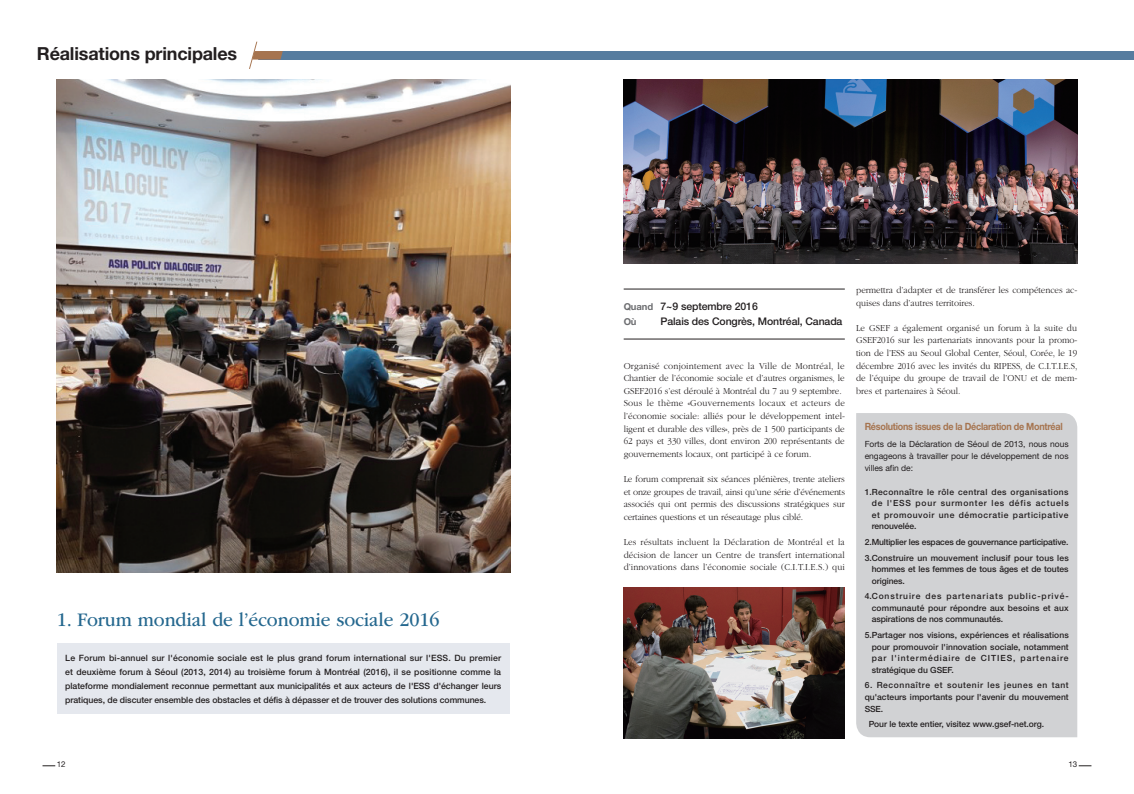
<style>
.page{position:relative;width:1134px;height:794px;background:#fff}
.page>*{position:absolute;margin:0;border:0;box-sizing:border-box;transform-origin:0 0}
.t1{font:20px "ITC Garamond Std";letter-spacing:-.005em;color:#25688f;scale:.95 1}
.t2{font:700 18px "Helvetica Neue LT Std";letter-spacing:-.01em;color:#231f20}
.t3{font:500 10.5px "Helvetica Neue LT Std";letter-spacing:-.01em;color:#231f20}
.t4{font:700 10px "Helvetica Neue LT Std";letter-spacing:-.03em;color:#a6744f;scale:.9 1}
.t5{font:300 9.5px/12.6px "ITC Garamond Std";letter-spacing:-.005em;color:#231f20;text-align:justify;scale:.95 1}
.t6{font:700 9.5px "Helvetica Neue LT Std";color:#6c6d70}
.t7{font:500 8.7px/14px "Helvetica Neue LT Std";letter-spacing:-.005em;color:#231f20;text-align:justify}
.t8{font:500 8.5px/11.5px "Helvetica Neue LT Std";letter-spacing:-.005em;color:#231f20;text-align:justify}
.t9{font:8.5px/12px "Helvetica Neue LT Std";letter-spacing:-.005em;color:#231f20;text-align:justify}
.t10{font:8px "Helvetica Neue LT Std";color:#231f20}
.s1{font-weight:700;font-size:9.5px;color:#6c6d70}
</style>
<div class="page">
<svg style="left:43px;top:765px;width:12px;height:1px"></svg>
<svg style="left:1079px;top:765px;width:12px;height:1px"></svg>
<div style="left:147px;top:51px;width:987px;height:9px;background:#567c9f"></div>
<svg style="left:147px;top:41px;width:136px;height:28px"></svg>
<hr style="left:624px;top:338px;width:221px;height:1px;background:#231f20">
<hr style="left:624px;top:288px;width:221px;height:1px;background:#231f20">
<div style="left:57px;top:643px;width:453px;height:71px;background:#e5e8ee"></div>
<img style="left:624px;top:79px;width:453px;height:185px">
<img style="left:624px;top:588px;width:221px;height:150px">
<div style="left:856px;top:413px;width:221px;height:324px;background:#d1d2d4"></div>
<img style="left:57px;top:79px;width:453px;height:494px">
<h2 class="t2" style="left:37px;top:43px;width:202px">Réalisations principales</h2>
<h1 class="t1" style="left:57px;top:609px;width:404px">1. Forum mondial de l’économie sociale 2016</h1>
<p class="t7" style="left:65px;top:650px;width:438px">Le Forum bi-annuel sur l'économie sociale est le plus grand forum international sur l'ESS. Du premier et deuxième forum à Séoul (2013, 2014) au troisième forum à Montréal (2016), il se positionne comme la plateforme mondialement reconnue permettant aux municipalités et aux acteurs de l'ESS d'échanger leurs pratiques, de discuter ensemble des obstacles et défis à dépasser et de trouver des solutions communes.</p>
<p class="t3" style="left:624px;top:300px;width:136px"><span class="s1">Quand</span> 7~9 septembre 2016</p>
<p class="t6" style="left:624px;top:315px;width:14px">Où</p>
<p class="t3" style="left:660px;top:315px;width:183px">Palais des Congrès, Montréal, Canada</p>
<p class="t5" style="left:624px;top:359px;width:234px;text-align:left">Organisé conjointement avec la Ville de Montréal, le Chantier de l’économie sociale et d’autres organismes, le GSEF2016 s’est déroulé à Montréal du 7 au 9 septembre.<br>Sous le thème «Gouvernements locaux et acteurs de l’économie sociale: alliés pour le développement intel&shy;ligent et durable des villes», près de 1 500 participants de 62 pays et 330 villes, dont environ 200 représentants de gouvernements locaux, ont participé à ce forum.</p>
<p class="t5" style="left:624px;top:473px;width:234px">Le forum comprenait six séances plénières, trente ateliers et onze groupes de travail, ainsi qu’une série d’événements associés qui ont permis des discussions stratégiques sur certaines questions et un réseautage plus ciblé.</p>
<p class="t5" style="left:624px;top:536px;width:234px">Les résultats incluent la Déclaration de Montréal et la décision de lancer un Centre de transfert international d’innovations dans l’économie sociale (C.I.T.I.E.S.) qui</p>
<p class="t5" style="left:856px;top:284px;width:234px">permettra d’adapter et de transférer les compétences ac&shy;quises dans d’autres territoires.</p>
<p class="t5" style="left:856px;top:322px;width:234px">Le GSEF a également organisé un forum à la suite du GSEF2016 sur les partenariats innovants pour la promo&shy;tion de l’ESS au Seoul Global Center, Séoul, Corée, le 19 décembre 2016 avec les invités du RIPESS, de C.I.T.I.E.S, de l’équipe du groupe de travail de l’ONU et de mem&shy;bres et partenaires à Séoul.</p>
<p class="t4" style="left:865px;top:420px;width:221px">Résolutions issues de la Déclaration de Montréal</p>
<p class="t9" style="left:865px;top:437px;width:206px">Forts de la Déclaration de Séoul de 2013, nous nous engageons à travailler pour le développement de nos villes afin de:</p>
<p class="t8" style="left:872px;top:486px;width:199px;text-indent:-7px">1.Reconnaître le rôle central des organisations de l'ESS pour surmonter les défis actuels et promouvoir une démocratie participative renouvelée.</p>
<p class="t8" style="left:865px;top:534px;width:206px;line-height:15.8px">2.Multiplier les espaces de gouvernance participative.<br>3.Construire un mouvement inclusif pour tous les</p>
<p class="t8" style="left:872px;top:563px;width:198px">hommes et les femmes de tous âges et de toutes origines.</p>
<p class="t8" style="left:872px;top:590px;width:199px;text-indent:-7px">4.Construire des partenariats public-privé&shy;communauté pour répondre aux besoins et aux aspirations de nos communautés.</p>
<p class="t8" style="left:872px;top:629px;width:199px;text-indent:-7px">5.Partager nos visions, expériences et réalisations pour promouvoir l'innovation sociale, notamment par l'intermédiaire de CITIES, partenaire stratégique du GSEF.</p>
<p class="t8" style="left:865px;top:679px;width:206px">6. Reconnaître et soutenir les jeunes en tant qu'acteurs importants pour l'avenir du mouvement SSE.</p>
<p class="t8" style="left:869px;top:718px;width:177px">Pour le texte entier, visitez www.gsef-net.org.</p>
<p class="t10" style="left:57px;top:759px;width:10px">12</p>
<p class="t10" style="left:1068px;top:759px;width:10px">13</p>
</div>
